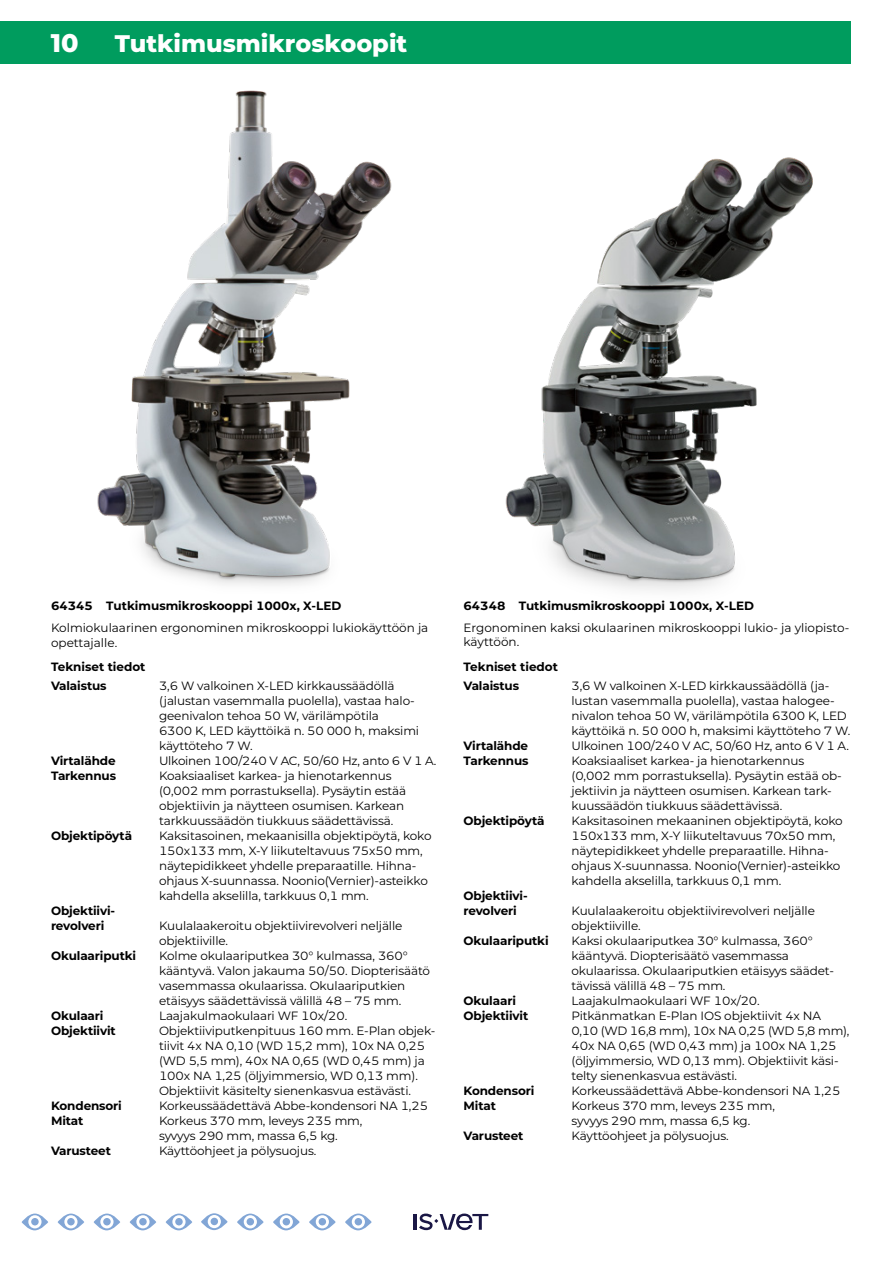
<style>
.page{position:relative;width:893px;height:1263px;background:#fff}
.page>*{position:absolute;margin:0;border:0;box-sizing:border-box;transform-origin:0 0}
.t1{font:800 25.5px "Montserrat";color:#fff}
.OTSIKKONAUHA{font:800 24px "Montserrat";color:#fff}
.VÄLIOTSIKKO_2{font:12px/15px "Montserrat";letter-spacing:-.01em;color:#000}
.VÄLIOTSIKKO_2-2{font:700 12px "Montserrat";letter-spacing:-.01em;color:#000}
</style>
<div class="page">
<div style="left:0;top:21px;width:850px;height:43px;background:#009c5e"></div>
<svg style="left:22px;top:1213px;width:26px;height:17px"></svg>
<svg style="left:58px;top:1213px;width:26px;height:17px"></svg>
<svg style="left:94px;top:1213px;width:26px;height:17px"></svg>
<svg style="left:130px;top:1213px;width:26px;height:17px"></svg>
<svg style="left:166px;top:1213px;width:26px;height:17px"></svg>
<svg style="left:237px;top:1213px;width:27px;height:17px"></svg>
<svg style="left:201px;top:1213px;width:27px;height:17px"></svg>
<svg style="left:273px;top:1213px;width:27px;height:17px"></svg>
<svg style="left:309px;top:1213px;width:27px;height:17px"></svg>
<svg style="left:345px;top:1213px;width:27px;height:17px"></svg>
<img style="left:505px;top:157px;width:308px;height:434px">
<img style="left:97px;top:90px;width:295px;height:496px">
<hr style="left:413px;top:1214px;width:3px;height:16px;background:#1a1745">
<svg style="left:419px;top:1213px;width:69px;height:17px"></svg>
<h1 class="t1" style="left:51px;top:24px;width:29px">10</h1>
<p class="OTSIKKONAUHA" style="left:115px;top:25px;width:294px">Tutkimusmikroskoopit</p>
<p class="VÄLIOTSIKKO_2-2" style="left:51px;top:597px;width:292px">64345 Tutkimusmikroskooppi 1000x, X-LED</p>
<p class="VÄLIOTSIKKO_2-2" style="left:463px;top:597px;width:292px">64348 Tutkimusmikroskooppi 1000x, X-LED</p>
<p class="VÄLIOTSIKKO_2" style="left:51px;top:620px;width:379px">Kolmiokulaarinen ergonominen mikroskooppi lukiokäyttöön ja opettajalle.</p>
<p class="VÄLIOTSIKKO_2" style="left:463px;top:620px;width:387px;line-height:14.2px">Ergonominen kaksi okulaarinen mikroskooppi lukio- ja yliopisto&shy;käyttöön.</p>
<p class="VÄLIOTSIKKO_2-2" style="left:51px;top:658px;width:96px">Tekniset tiedot</p>
<p class="VÄLIOTSIKKO_2-2" style="left:51px;top:677px;width:57px">Valaistus</p>
<p class="VÄLIOTSIKKO_2" style="left:159px;top:678px;width:237px">3,6 W valkoinen X-LED kirkkaussäädöllä</p>
<p class="VÄLIOTSIKKO_2" style="left:159px;top:693px;width:257px">(jalustan vasemmalla puolella), vastaa halo-</p>
<p class="VÄLIOTSIKKO_2" style="left:159px;top:708px;width:222px">geenivalon tehoa 50 W, värilämpötila</p>
<p class="VÄLIOTSIKKO_2" style="left:159px;top:723px;width:262px">6300 K, LED käyttöikä n. 50 000 h, maksimi</p>
<p class="VÄLIOTSIKKO_2" style="left:159px;top:738px;width:95px">käyttöteho 7 W.</p>
<p class="VÄLIOTSIKKO_2-2" style="left:51px;top:752px;width:66px">Virtalähde</p>
<p class="VÄLIOTSIKKO_2" style="left:159px;top:753px;width:279px">Ulkoinen 100/240 V AC, 50/60 Hz, anto 6 V 1 A.</p>
<p class="VÄLIOTSIKKO_2-2" style="left:51px;top:767px;width:67px">Tarkennus</p>
<p class="VÄLIOTSIKKO_2" style="left:159px;top:768px;width:234px">Koaksiaaliset karkea- ja hienotarkennus</p>
<p class="VÄLIOTSIKKO_2" style="left:159px;top:783px;width:249px">(0,002 mm porrastuksella). Pysäytin estää</p>
<p class="VÄLIOTSIKKO_2" style="left:159px;top:798px;width:247px">objektiivin ja näytteen osumisen. Karkean</p>
<p class="VÄLIOTSIKKO_2" style="left:159px;top:813px;width:236px">tarkkuussäädön tiukkuus säädettävissä.</p>
<p class="VÄLIOTSIKKO_2-2" style="left:51px;top:827px;width:83px">Objektipöytä</p>
<p class="VÄLIOTSIKKO_2" style="left:159px;top:828px;width:274px">Kaksitasoinen, mekaanisilla objektipöytä, koko</p>
<p class="VÄLIOTSIKKO_2" style="left:159px;top:843px;width:265px">150x133 mm, X-Y liikuteltavuus 75x50 mm,</p>
<p class="VÄLIOTSIKKO_2" style="left:159px;top:858px;width:259px">näytepidikkeet yhdelle preparaatille. Hihna-</p>
<p class="VÄLIOTSIKKO_2" style="left:159px;top:873px;width:270px">ohjaus X-suunnassa. Noonio(Vernier)-asteikko</p>
<p class="VÄLIOTSIKKO_2" style="left:159px;top:888px;width:211px">kahdella akselilla, tarkkuus 0,1 mm.</p>
<p class="VÄLIOTSIKKO_2-2" style="left:51px;top:902px;width:66px">Objektiivi-</p>
<p class="VÄLIOTSIKKO_2-2" style="left:51px;top:917px;width:55px">revolveri</p>
<p class="VÄLIOTSIKKO_2" style="left:159px;top:918px;width:245px">Kuulalaakeroitu objektiivirevolveri neljälle</p>
<p class="VÄLIOTSIKKO_2" style="left:159px;top:933px;width:71px">objektiiville.</p>
<p class="VÄLIOTSIKKO_2-2" style="left:51px;top:947px;width:87px">Okulaariputki</p>
<p class="VÄLIOTSIKKO_2" style="left:159px;top:948px;width:250px">Kolme okulaariputkea 30° kulmassa, 360°</p>
<p class="VÄLIOTSIKKO_2" style="left:159px;top:963px;width:273px">kääntyvä. Valon jakauma 50/50. Diopterisäätö</p>
<p class="VÄLIOTSIKKO_2" style="left:159px;top:978px;width:248px">vasemmassa okulaarissa. Okulaariputkien</p>
<p class="VÄLIOTSIKKO_2" style="left:159px;top:993px;width:244px">etäisyys säädettävissä välillä 48 – 75 mm.</p>
<p class="VÄLIOTSIKKO_2-2" style="left:51px;top:1007px;width:54px">Okulaari</p>
<p class="VÄLIOTSIKKO_2" style="left:159px;top:1008px;width:190px">Laajakulmaokulaari WF 10x/20.</p>
<p class="VÄLIOTSIKKO_2-2" style="left:51px;top:1022px;width:66px">Objektiivit</p>
<p class="VÄLIOTSIKKO_2" style="left:159px;top:1023px;width:278px">Objektiiviputkenpituus 160 mm. E-Plan objek-</p>
<p class="VÄLIOTSIKKO_2" style="left:159px;top:1038px;width:268px">tiivit 4x NA 0,10 (WD 15,2 mm), 10x NA 0,25</p>
<p class="VÄLIOTSIKKO_2" style="left:159px;top:1053px;width:267px">(WD 5,5 mm), 40x NA 0,65 (WD 0,45 mm) ja</p>
<p class="VÄLIOTSIKKO_2" style="left:159px;top:1068px;width:260px">100x NA 1,25 (öljyimmersio, WD 0,13 mm).</p>
<p class="VÄLIOTSIKKO_2" style="left:159px;top:1083px;width:253px">Objektiivit käsitelty sienenkasvua estävästi.</p>
<p class="VÄLIOTSIKKO_2-2" style="left:51px;top:1097px;width:72px">Kondensori</p>
<p class="VÄLIOTSIKKO_2" style="left:159px;top:1098px;width:271px">Korkeussäädettävä Abbe-kondensori NA 1,25</p>
<p class="VÄLIOTSIKKO_2-2" style="left:51px;top:1112px;width:34px">Mitat</p>
<p class="VÄLIOTSIKKO_2" style="left:159px;top:1113px;width:205px">Korkeus 370 mm, leveys 235 mm,</p>
<p class="VÄLIOTSIKKO_2" style="left:159px;top:1128px;width:180px">syvyys 290 mm, massa 6,5 kg.</p>
<p class="VÄLIOTSIKKO_2-2" style="left:51px;top:1142px;width:61px">Varusteet</p>
<p class="VÄLIOTSIKKO_2" style="left:159px;top:1143px;width:159px">Käyttöohjeet ja pölysuojus.</p>
<p class="VÄLIOTSIKKO_2-2" style="left:463px;top:658px;width:96px">Tekniset tiedot</p>
<p class="VÄLIOTSIKKO_2-2" style="left:463px;top:677px;width:57px">Valaistus</p>
<p class="VÄLIOTSIKKO_2" style="left:571px;top:678px;width:259px">3,6 W valkoinen X-LED kirkkaussäädöllä (ja-</p>
<p class="VÄLIOTSIKKO_2" style="left:571px;top:693px;width:265px">lustan vasemmalla puolella), vastaa halogee-</p>
<p class="VÄLIOTSIKKO_2" style="left:571px;top:708px;width:277px">nivalon tehoa 50 W, värilämpötila 6300 K, LED</p>
<p class="VÄLIOTSIKKO_2" style="left:571px;top:723px;width:280px">käyttöikä n. 50 000 h, maksimi käyttöteho 7 W.</p>
<p class="VÄLIOTSIKKO_2-2" style="left:463px;top:737px;width:66px">Virtalähde</p>
<p class="VÄLIOTSIKKO_2" style="left:571px;top:738px;width:279px">Ulkoinen 100/240 V AC, 50/60 Hz, anto 6 V 1 A.</p>
<p class="VÄLIOTSIKKO_2-2" style="left:463px;top:752px;width:67px">Tarkennus</p>
<p class="VÄLIOTSIKKO_2" style="left:571px;top:753px;width:234px">Koaksiaaliset karkea- ja hienotarkennus</p>
<p class="VÄLIOTSIKKO_2" style="left:571px;top:768px;width:272px">(0,002 mm porrastuksella). Pysäytin estää ob-</p>
<p class="VÄLIOTSIKKO_2" style="left:571px;top:783px;width:262px">jektiivin ja näytteen osumisen. Karkean tark-</p>
<p class="VÄLIOTSIKKO_2" style="left:571px;top:798px;width:212px">kuussäädön tiukkuus säädettävissä.</p>
<p class="VÄLIOTSIKKO_2-2" style="left:463px;top:812px;width:83px">Objektipöytä</p>
<p class="VÄLIOTSIKKO_2" style="left:571px;top:813px;width:273px">Kaksitasoinen mekaaninen objektipöytä, koko</p>
<p class="VÄLIOTSIKKO_2" style="left:571px;top:828px;width:265px">150x133 mm, X-Y liikuteltavuus 70x50 mm,</p>
<p class="VÄLIOTSIKKO_2" style="left:571px;top:843px;width:259px">näytepidikkeet yhdelle preparaatille. Hihna-</p>
<p class="VÄLIOTSIKKO_2" style="left:571px;top:858px;width:270px">ohjaus X-suunnassa. Noonio(Vernier)-asteikko</p>
<p class="VÄLIOTSIKKO_2" style="left:571px;top:873px;width:211px">kahdella akselilla, tarkkuus 0,1 mm.</p>
<p class="VÄLIOTSIKKO_2-2" style="left:463px;top:887px;width:66px">Objektiivi-</p>
<p class="VÄLIOTSIKKO_2-2" style="left:463px;top:902px;width:55px">revolveri</p>
<p class="VÄLIOTSIKKO_2" style="left:571px;top:903px;width:245px">Kuulalaakeroitu objektiivirevolveri neljälle</p>
<p class="VÄLIOTSIKKO_2" style="left:571px;top:918px;width:71px">objektiiville.</p>
<p class="VÄLIOTSIKKO_2-2" style="left:463px;top:932px;width:87px">Okulaariputki</p>
<p class="VÄLIOTSIKKO_2" style="left:571px;top:933px;width:243px">Kaksi okulaariputkea 30° kulmassa, 360°</p>
<p class="VÄLIOTSIKKO_2" style="left:571px;top:948px;width:219px">kääntyvä. Diopterisäätö vasemmassa</p>
<p class="VÄLIOTSIKKO_2" style="left:571px;top:963px;width:264px">okulaarissa. Okulaariputkien etäisyys säädet-</p>
<p class="VÄLIOTSIKKO_2" style="left:571px;top:978px;width:155px">tävissä välillä 48 – 75 mm.</p>
<p class="VÄLIOTSIKKO_2-2" style="left:463px;top:992px;width:54px">Okulaari</p>
<p class="VÄLIOTSIKKO_2" style="left:571px;top:993px;width:190px">Laajakulmaokulaari WF 10x/20.</p>
<p class="VÄLIOTSIKKO_2-2" style="left:463px;top:1007px;width:66px">Objektiivit</p>
<p class="VÄLIOTSIKKO_2" style="left:571px;top:1008px;width:251px">Pitkänmatkan E-Plan IOS objektiivit 4x NA</p>
<p class="VÄLIOTSIKKO_2" style="left:571px;top:1023px;width:279px">0,10 (WD 16,8 mm), 10x NA 0,25 (WD 5,8 mm),</p>
<p class="VÄLIOTSIKKO_2" style="left:571px;top:1038px;width:267px">40x NA 0,65 (WD 0,43 mm) ja 100x NA 1,25</p>
<p class="VÄLIOTSIKKO_2" style="left:571px;top:1053px;width:269px">(öljyimmersio, WD 0,13 mm). Objektiivit käsi-</p>
<p class="VÄLIOTSIKKO_2" style="left:571px;top:1068px;width:167px">telty sienenkasvua estävästi.</p>
<p class="VÄLIOTSIKKO_2-2" style="left:463px;top:1082px;width:72px">Kondensori</p>
<p class="VÄLIOTSIKKO_2" style="left:571px;top:1083px;width:271px">Korkeussäädettävä Abbe-kondensori NA 1,25</p>
<p class="VÄLIOTSIKKO_2-2" style="left:463px;top:1097px;width:34px">Mitat</p>
<p class="VÄLIOTSIKKO_2" style="left:571px;top:1098px;width:205px">Korkeus 370 mm, leveys 235 mm,</p>
<p class="VÄLIOTSIKKO_2" style="left:571px;top:1113px;width:180px">syvyys 290 mm, massa 6,5 kg.</p>
<p class="VÄLIOTSIKKO_2-2" style="left:463px;top:1127px;width:61px">Varusteet</p>
<p class="VÄLIOTSIKKO_2" style="left:571px;top:1128px;width:159px">Käyttöohjeet ja pölysuojus.</p>
</div>
